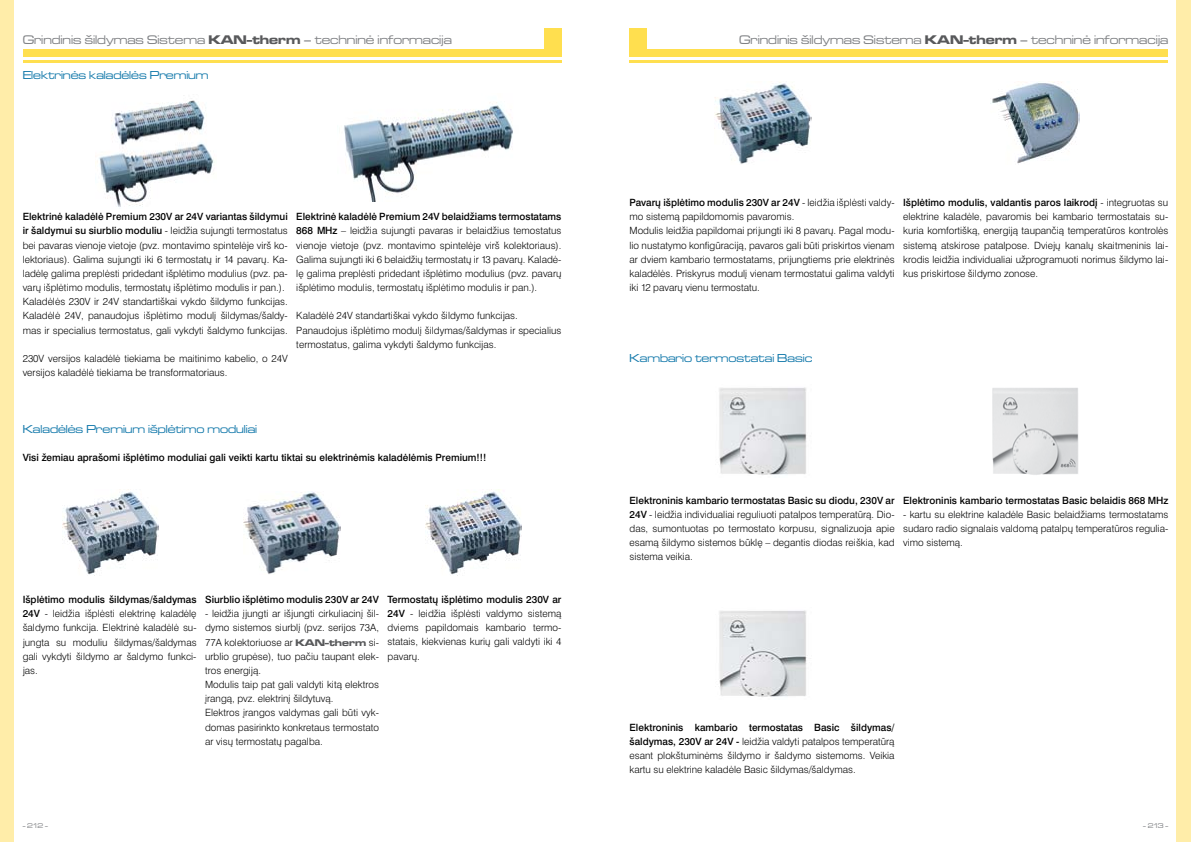
<style>
.page{position:relative;width:1191px;height:842px;background:#fff}
.page>*{position:absolute;margin:0;border:0;box-sizing:border-box;transform-origin:0 0}
.t1{font:13px "Microgramma D Med Ext";color:#808285}
.t2{font:12px "Microgramma D Med Ext";color:#177bac}
.t3{font:10px/14.2px "Swiss 721 Lt AT";color:#000;text-align:justify}
.t4{font:10px/14.2px "Swiss 721 Md AT";color:#000}
.t5{font:7px "Microgramma D Med Ext";letter-spacing:-.1em;color:#808285}
.s1{font-family:"Microgramma D Bol Ext";color:#58595b}
.s2{font-family:"Swiss 721 Lt AT"}
.s3{font-family:"Swiss 721 Md AT"}
</style>
<div class="page">
<div style="left:629px;top:50px;width:539px;height:7px;background:#ffdf4f"></div>
<div style="left:629px;top:28px;width:17px;height:29px;background:#ffdf4f"></div>
<hr style="left:629px;top:60px;width:539px;height:2px;background:#ffdf4f">
<div style="left:23px;top:50px;width:538px;height:7px;background:#ffdf4f"></div>
<div style="left:544px;top:28px;width:17px;height:29px;background:#ffdf4f"></div>
<hr style="left:23px;top:60px;width:538px;height:2px;background:#ffdf4f">
<div style="left:0;top:0;width:14px;height:842px;background:#ffeda9"></div>
<div style="left:1176px;top:0;width:15px;height:842px;background:#ffeda9"></div>
<img style="left:715px;top:82px;width:96px;height:82px">
<img style="left:990px;top:82px;width:89px;height:82px">
<img style="left:719px;top:387px;width:88px;height:88px">
<img style="left:992px;top:388px;width:87px;height:87px">
<img style="left:719px;top:610px;width:88px;height:87px">
<img style="left:95px;top:100px;width:120px;height:107px">
<img style="left:344px;top:102px;width:169px;height:99px">
<img style="left:62px;top:489px;width:97px;height:87px">
<img style="left:244px;top:491px;width:96px;height:83px">
<img style="left:425px;top:489px;width:97px;height:87px">
<h1 class="t1" style="left:23px;top:31px;width:431px">Grindinis šildymas Sistema <span class="s1">KAN-therm</span> – techninė informacija</h1>
<p class="t2" style="left:23px;top:67px;width:187px">Elektrinės kaladėlės Premium</p>
<p class="t4" style="left:23px;top:210px;width:267px">Elektrinė kaladėlė Premium 230V ar 24V variantas šildymui ir šaldymui su siurblio moduliu <span class="s2">- leidžia sujungti termostatus</span></p>
<p class="t3" style="left:23px;top:238px;width:267px;text-align:left">bei pavaras vienoje vietoje (pvz. montavimo spintelėje virš ko&shy;lektoriaus). Galima sujungti iki 6 termostatų ir 14 pavarų. Ka&shy;ladėlę galima preplėsti pridedant išplėtimo modulius (pvz. pa&shy;varų išplėtimo modulis, termostatų išplėtimo modulis ir pan.).<br>Kaladėlės 230V ir 24V standartiškai vykdo šildymo funkcijas.<br>Kaladėlė 24V, panaudojus išplėtimo modulį šildymas/šaldy&shy;mas ir specialius termostatus, gali vykdyti šaldymo funkcijas.</p>
<p class="t3" style="left:23px;top:351px;width:267px">230V versijos kaladėlė tiekiama be maitinimo kabelio, o 24V versijos kaladėlė tiekiama be transformatoriaus.</p>
<p class="t4" style="left:296px;top:210px;width:267px">Elektrinė kaladėlė Premium 24V belaidžiams termostatams</p>
<p class="t3" style="left:296px;top:224px;width:267px"><span class="s3">868 MHz</span> – leidžia sujungti pavaras ir belaidžius temostatus vienoje vietoje (pvz. montavimo spintelėje virš kolektoriaus).<br>Galima sujungti iki 6 belaidžių termostatų ir 13 pavarų. Kaladė&shy;lę galima preplėsti pridedant išplėtimo modulius (pvz. pavarų išplėtimo modulis, termostatų išplėtimo modulis ir pan.).</p>
<p class="t3" style="left:296px;top:309px;width:267px;text-align:left">Kaladėlė 24V standartiškai vykdo šildymo funkcijas.<br>Panaudojus išplėtimo modulį šildymas/šaldymas ir specialius termostatus, galima vykdyti šaldymo funkcijas.</p>
<p class="t2" style="left:23px;top:421px;width:236px">Kaladėlės Premium išplėtimo moduliai</p>
<p class="t4" style="left:23px;top:451px;width:465px">Visi žemiau aprašomi išplėtimo moduliai gali veikti kartu tiktai su elektrinėmis kaladėlėmis Premium!!!</p>
<p class="t4" style="left:23px;top:592px;width:175px">Išplėtimo modulis šildymas/šaldymas</p>
<p class="t3" style="left:23px;top:606px;width:175px"><span class="s3">24V</span> - leidžia išplėsti elektrinę kaladėlę šaldymo funkcija. Elektrinė kaladėlė su&shy;jungta su moduliu šildymas/šaldymas gali vykdyti šildymo ar šaldymo funkci&shy;jas.</p>
<p class="t4" style="left:205px;top:592px;width:175px">Siurblio išplėtimo modulis 230V ar 24V</p>
<p class="t3" style="left:205px;top:606px;width:175px;text-align:left">- leidžia įjungti ar išjungti cirkuliacinį šil&shy;dymo sistemos siurblį (pvz. serijos 73A, 77A kolektoriuose ar <span class="s1">KAN-therm</span> si&shy;urblio grupėse), tuo pačiu taupant elek&shy;tros energiją.<br>Modulis taip pat gali valdyti kitą elektros įrangą, pvz. elektrinį šildytuvą.<br>Elektros įrangos valdymas gali būti vyk&shy;domas pasirinkto konkretaus termostato ar visų termostatų pagalba.</p>
<p class="t4" style="left:387px;top:592px;width:175px">Termostatų išplėtimo modulis 230V ar</p>
<p class="t3" style="left:387px;top:606px;width:175px"><span class="s3">24V</span> - leidžia išplėsti valdymo sistemą dviems papildomais kambario termo&shy;statais, kiekvienas kurių gali valdyti iki 4 pavarų.</p>
<h1 class="t1" style="left:739px;top:31px;width:431px">Grindinis šildymas Sistema <span class="s1">KAN-therm</span> – techninė informacija</h1>
<p class="t4" style="left:629px;top:196px;width:267px">Pavarų išplėtimo modulis 230V ar 24V <span class="s2">- leidžia išplėsti valdy-</span></p>
<p class="t3" style="left:629px;top:210px;width:267px;text-align:left">mo sistemą papildomomis pavaromis.<br>Modulis leidžia papildomai prijungti iki 8 pavarų. Pagal modu&shy;lio nustatymo konfigūraciją, pavaros gali būti priskirtos vienam ar dviem kambario termostatams, prijungtiems prie elektrinės kaladėlės. Priskyrus modulį vienam termostatui galima valdyti iki 12 pavarų vienu termostatu.</p>
<p class="t4" style="left:903px;top:196px;width:267px">Išplėtimo modulis, valdantis paros laikrodį <span class="s2">- integruotas su</span></p>
<p class="t3" style="left:903px;top:210px;width:267px">elektrine kaladėle, pavaromis bei kambario termostatais su&shy;kuria komfortišką, energiją taupančią temperatūros kontrolės sistemą atskirose patalpose. Dviejų kanalų skaitmeninis lai&shy;krodis leidžia individualiai užprogramuoti norimus šildymo lai&shy;kus priskirtose šildymo zonose.</p>
<p class="t2" style="left:629px;top:350px;width:184px">Kambario termostatai Basic</p>
<p class="t4" style="left:629px;top:493px;width:267px">Elektroninis kambario termostatas Basic su diodu, 230V ar</p>
<p class="t3" style="left:629px;top:507px;width:267px"><span class="s3">24V</span> - leidžia individualiai reguliuoti patalpos temperatūrą. Dio&shy;das, sumontuotas po termostato korpusu, signalizuoja apie esamą šildymo sistemos būklę – degantis diodas reiškia, kad sistema veikia.</p>
<p class="t4" style="left:903px;top:493px;width:267px">Elektroninis kambario termostatas Basic belaidis 868 MHz</p>
<p class="t3" style="left:903px;top:507px;width:267px">- kartu su elektrine kaladėle Basic belaidžiams termostatams sudaro radio signalais valdomą patalpų temperatūros regulia&shy;vimo sistemą.</p>
<p class="t4" style="left:629px;top:720px;width:267px">Elektroninis kambario termostatas Basic šildymas/</p>
<p class="t3" style="left:629px;top:734px;width:267px"><span class="s3">šaldymas, 230V ar 24V -</span> leidžia valdyti patalpos temperatūrą esant plokštuminėms šildymo ir šaldymo sistemoms. Veikia kartu su elektrine kaladėle Basic šildymas/šaldymas.</p>
<p class="t5" style="left:23px;top:821px;width:27px">- 212 -</p>
<p class="t5" style="left:1143px;top:821px;width:27px">- 213 -</p>
</div>
